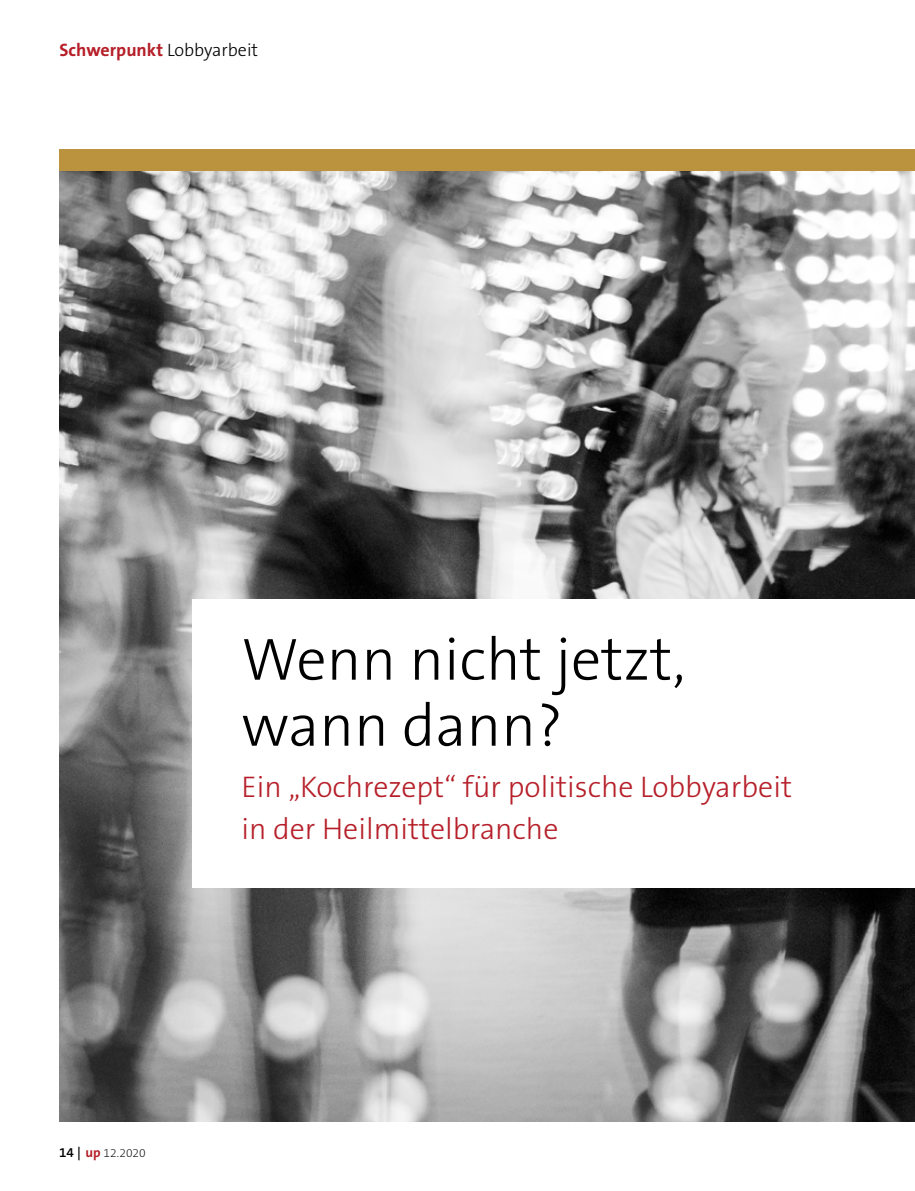
<style>
.page{position:relative;width:915px;height:1191px;background:#fff}
.page>*{position:absolute;margin:0;border:0;box-sizing:border-box;transform-origin:0 0}
.t1{font:300 60px/66px "The Sans B W3";color:#000}
.t2{font:300 30px/42px "The Sans B W3";color:#b61f29}
.t3{font:700 18px "The Sans B W7";color:#b61f29}
.t4{font:200 12px "The Sans B W2";color:#000}
.s1{font-family:"The Sans B W3";font-weight:300;color:#000}
.s2{font-family:"The Sans B W6";font-weight:600;font-size:13.5px}
.s3{font-family:"The Sans B W7";font-weight:700;font-size:13.5px;color:#b61f29}
</style>
<div class="page">
<img style="left:60px;top:170px;width:854px;height:951px">
<div style="left:192px;top:599px;width:722px;height:288px;background:#fff"></div>
<div style="left:60px;top:149px;width:854px;height:21px;background:#bb933e"></div>
<p class="t3" style="left:60px;top:38px;width:200px">Schwerpunkt <span class="s1">Lobbyarbeit</span></p>
<h1 class="t1" style="left:241px;top:627px;width:445px">Wenn nicht jetzt, wann dann?</h1>
<p class="t2" style="left:241px;top:765px;width:552px">Ein „Kochrezept“ für politische Lobbyarbeit in der Heilmittelbranche</p>
<p class="t4" style="left:59px;top:1145px;width:88px"><span class="s2">14 |</span> <span class="s3">up</span> 12.2020</p>
</div>
